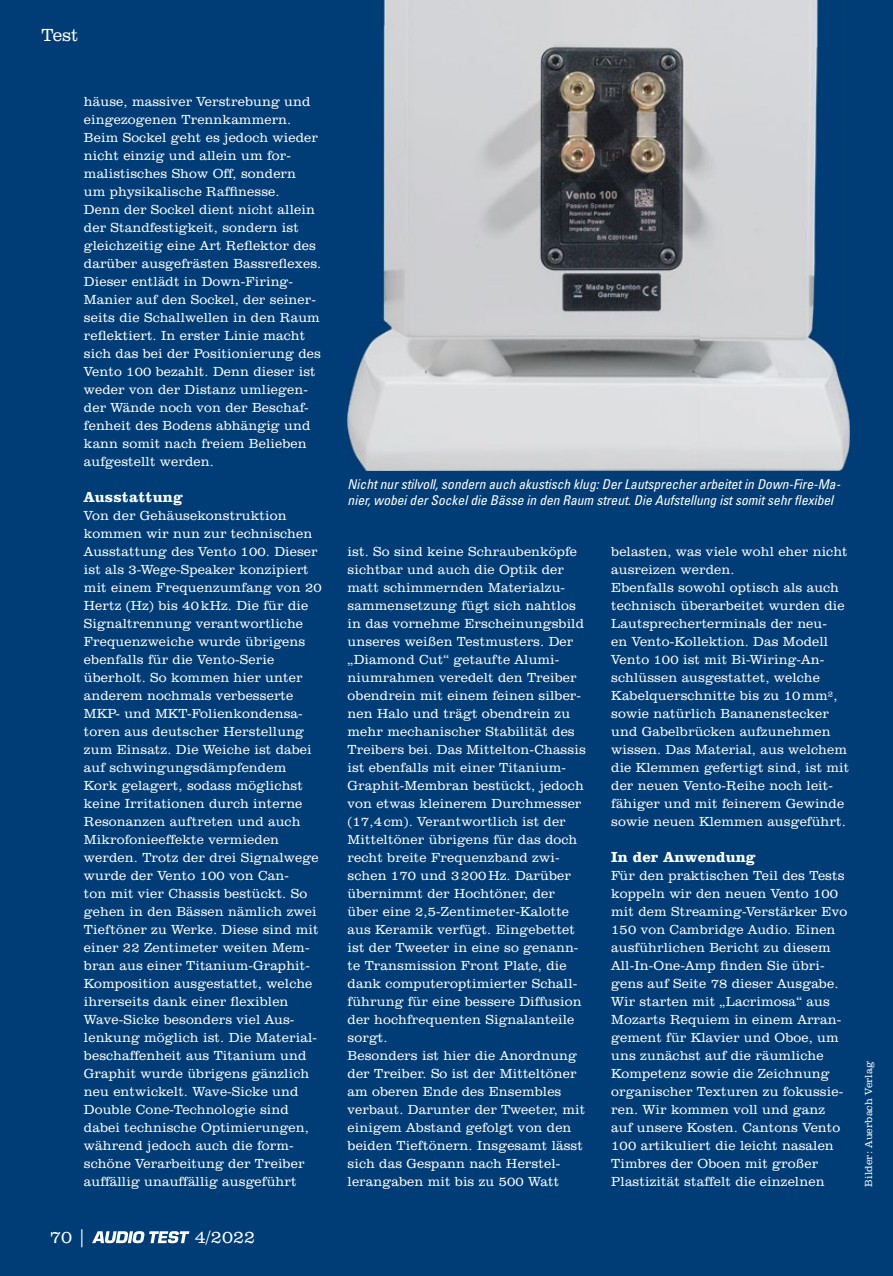
<style>
.page{position:relative;width:893px;height:1276px;background:#003d76}
.page>*{position:absolute;margin:0;border:0;box-sizing:border-box;transform-origin:0 0}
.t1{font:300 18px "Clarendon BT Pro";color:#fff}
.t2{font:800 15px "Clarendon BT Pro";letter-spacing:.01em;color:#fff}
.t3{font:300 13.5px/18px "Clarendon BT Pro";letter-spacing:.01em;color:#fff}
.t4{font:italic condensed 13.5px/16.2px "Univers LT Pro";color:#fff}
.t5{font:300 10.5px "Clarendon BT Pro";letter-spacing:.01em;color:#fff}
</style>
<div class="page">
<svg style="left:92px;top:1231px;width:97px;height:12px"></svg>
<img style="left:348px;top:0;width:501px;height:470px">
<h1 class="t1" style="left:41px;top:23px;width:39px">Test</h1>
<p class="t3" style="left:84px;top:92px;width:239px">häuse, massiver Verstrebung und eingezogenen Trennkammern.<br>Beim Sockel geht es jedoch wieder nicht einzig und allein um for&shy;malistisches Show Off, sondern<br>um physikalische Raffinesse.<br>Denn der Sockel dient nicht allein der Standfestigkeit, sondern ist gleichzeitig eine Art Reflektor des darüber ausgefrästen Bassreflexes.<br>Dieser entlädt in Down-Firing-<br>Manier auf den Sockel, der seiner&shy;seits die Schallwellen in den Raum reflektiert. In erster Linie macht sich das bei der Positionierung des<br>Vento 100 bezahlt. Denn dieser ist weder von der Distanz umliegen&shy;der Wände noch von der Beschaf&shy;fenheit des Bodens abhängig und kann somit nach freiem Belieben aufgestellt werden.</p>
<p class="t2" style="left:84px;top:487px;width:100px">Ausstattung</p>
<p class="t3" style="left:84px;top:506px;width:239px">Von der Gehäusekonstruktion kommen wir nun zur technischen<br>Ausstattung des Vento 100. Dieser ist als 3-Wege-Speaker konzipiert mit einem Frequenzumfang von 20<br>Hertz (Hz) bis 40 kHz. Die für die<br>Signaltrennung verantwortliche<br>Frequenzweiche wurde übrigens ebenfalls für die Vento-Serie überholt. So kommen hier unter anderem nochmals verbesserte<br>MKP- und MKT-Folienkondensa&shy;toren aus deutscher Herstellung zum Einsatz. Die Weiche ist dabei auf schwingungsdämpfendem<br>Kork gelagert, sodass möglichst keine Irritationen durch interne<br>Resonanzen auftreten und auch<br>Mikrofonieeffekte vermieden werden. Trotz der drei Signalwege wurde der Vento 100 von Can-<br>ton mit vier Chassis bestückt. So gehen in den Bässen nämlich zwei<br>Tieftöner zu Werke. Diese sind mit einer 22 Zentimeter weiten Mem&shy;bran aus einer Titanium-Graphit-<br>Komposition ausgestattet, welche ihrerseits dank einer flexiblen<br>Wave-Sicke besonders viel Aus&shy;lenkung möglich ist. Die Material&shy;beschaffenheit aus Titanium und<br>Graphit wurde übrigens gänzlich neu entwickelt. Wave-Sicke und<br>Double Cone-Technologie sind dabei technische Optimierungen, während jedoch auch die form&shy;schöne Verarbeitung der Treiber auffällig unauffällig ausgeführt</p>
<h1 class="t1" style="left:50px;top:1225px;width:38px">70 |</h1>
<h1 class="t1" style="left:195px;top:1225px;width:62px">4/2022</h1>
<p class="t4" style="left:348px;top:475px;width:494px">Nicht nur stilvoll, sondern auch akustisch klug: Der Lautsprecher arbeitet in Down-Fire-Ma&shy;nier, wobei der Sockel die Bässe in den Raum streut. Die Aufstellung ist somit sehr flexibel</p>
<p class="t3" style="left:348px;top:542px;width:240px">ist. So sind keine Schraubenköpfe sichtbar und auch die Optik der matt schimmernden Materialzu&shy;sammensetzung fügt sich nahtlos in das vornehme Erscheinungsbild unseres weißen Testmusters. Der „Diamond Cut“ getaufte Alumi&shy;niumrahmen veredelt den Treiber obendrein mit einem feinen silber&shy;nen Halo und trägt obendrein zu mehr mechanischer Stabilität des<br>Treibers bei. Das Mittelton-Chassis ist ebenfalls mit einer Titanium-<br>Graphit-Membran bestückt, jedoch von etwas kleinerem Durchmesser (17,4 cm). Verantwortlich ist der<br>Mitteltöner übrigens für das doch recht breite Frequenzband zwi&shy;schen 170 und 3 200 Hz. Darüber übernimmt der Hochtöner, der über eine 2,5-Zentimeter-Kalotte aus Keramik verfügt. Eingebettet ist der Tweeter in eine so genann&shy;te Transmission Front Plate, die dank computeroptimierter Schall&shy;führung für eine bessere Diffusion der hochfrequenten Signalanteile sorgt.<br>Besonders ist hier die Anordnung der Treiber. So ist der Mitteltöner am oberen Ende des Ensembles verbaut. Darunter der Tweeter, mit einigem Abstand gefolgt von den beiden Tieftönern. Insgesamt lässt sich das Gespann nach Herstel&shy;lerangaben mit bis zu 500 Watt</p>
<p class="t3" style="left:611px;top:542px;width:240px">belasten, was viele wohl eher nicht ausreizen werden.<br>Ebenfalls sowohl optisch als auch technisch überarbeitet wurden die<br>Lautsprecherterminals der neu-<br>en Vento-Kollektion. Das Modell<br>Vento 100 ist mit Bi-Wiring-An&shy;schlüssen ausgestattet, welche<br>Kabelquerschnitte bis zu 10 mm², sowie natürlich Bananenstecker und Gabelbrücken aufzunehmen wissen. Das Material, aus welchem die Klemmen gefertigt sind, ist mit der neuen Vento-Reihe noch leit&shy;fähiger und mit feinerem Gewinde sowie neuen Klemmen ausgeführt.</p>
<p class="t2" style="left:611px;top:847px;width:146px">In der Anwendung</p>
<p class="t3" style="left:611px;top:866px;width:238px">Für den praktischen Teil des Tests koppeln wir den neuen Vento 100 mit dem Streaming-Verstärker Evo<br>150 von Cambridge Audio. Einen ausführlichen Bericht zu diesem<br>All-In-One-Amp finden Sie übri&shy;gens auf Seite 78 dieser Ausgabe.<br>Wir starten mit „Lacrimosa“ aus<br>Mozarts Requiem in einem Arran&shy;gement für Klavier und Oboe, um uns zunächst auf die räumliche<br>Kompetenz sowie die Zeichnung organischer Texturen zu fokussie&shy;ren. Wir kommen voll und ganz auf unsere Kosten. Cantons Vento<br>100 artikuliert die leicht nasalen<br>Timbres der Oboen mit großer<br>Plastizität staffelt die einzelnen</p>
<p class="t5" style="left:862px;top:1186px;width:127px;rotate:-90deg">Bilder: Auerbach Verlag</p>
</div>
